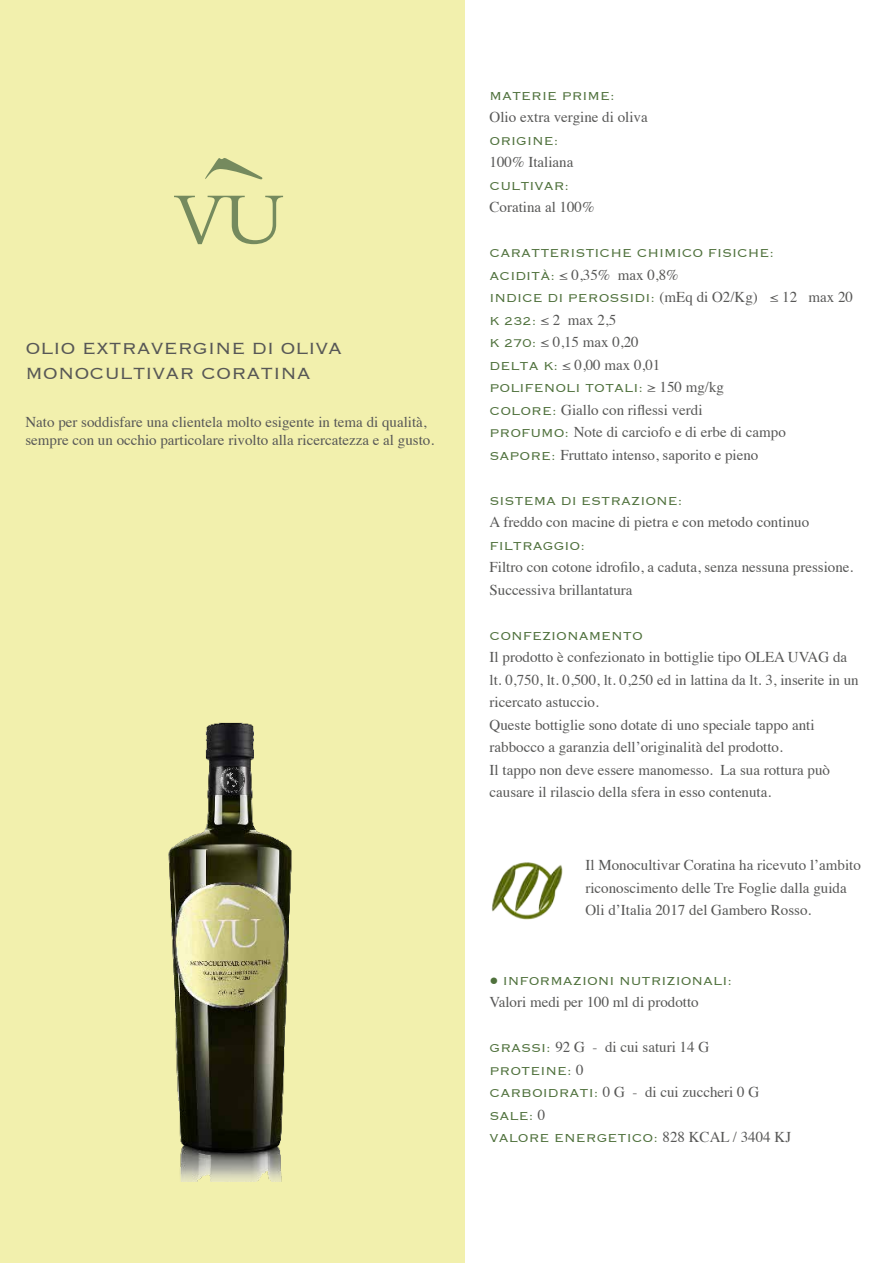
<style>
.page{position:relative;width:893px;height:1263px;background:#fff}
.page>*{position:absolute;margin:0;border:0;box-sizing:border-box;transform-origin:0 0}
.t1{font:300 21px/25.2px "Copperplate";color:#575756}
.t2{font:15px/22.5px "Times";color:#575756}
.t3{font:300 15px/22.5px "Copperplate";color:#4f713c}
.s1{font-family:"Copperplate";font-weight:300;color:#4f713c}
.s2{font-family:"Times";font-weight:400;color:#575756}
.s3{font-family:"Arial";font-weight:400}
</style>
<div class="page">
<div style="left:0;top:0;width:464px;height:1263px;background:#f2f0ad"></div>
<img style="left:168px;top:722px;width:124px;height:460px">
<svg style="left:174px;top:158px;width:109px;height:86px"></svg>
<img style="left:491px;top:862px;width:72px;height:58px">
<h1 class="t1" style="left:25px;top:336px;width:318px">OLIO EXTRAVERGINE DI OLIVA<br>MONOCULTIVAR CORATINA</h1>
<p class="t2" style="left:25px;top:415px;width:410px;line-height:18px">Nato per soddisfare una clientela molto esigente in tema di qualità, sempre con un occhio particolare rivolto alla ricercatezza e al gusto.</p>
<p class="t3" style="left:490px;top:85px;width:127px">MATERIE PRIME:</p>
<p class="t2" style="left:490px;top:107px;width:160px">Olio extra vergine di oliva</p>
<p class="t3" style="left:490px;top:130px;width:70px">ORIGINE:</p>
<p class="t2" style="left:490px;top:152px;width:85px">100% Italiana</p>
<p class="t3" style="left:490px;top:175px;width:81px">CULTIVAR:</p>
<p class="t2" style="left:490px;top:197px;width:106px">Coratina al 100%</p>
<p class="t3" style="left:490px;top:242px;width:286px">CARATTERISTICHE CHIMICO FISICHE:</p>
<p class="t2" style="left:490px;top:265px;width:365px"><span class="s1">ACIDITÀ:</span> ≤ 0,35% max 0,8%<br><span class="s1">INDICE DI PEROSSIDI:</span> (mEq di O2/Kg) ≤ 12 max 20<br><span class="s1">K 232:</span> ≤ 2 max 2,5<br><span class="s1">K 270:</span> ≤ 0,15 max 0,20<br><span class="s1">DELTA K:</span> ≤ 0,00 max 0,01</p>
<p class="t3" style="left:490px;top:377px;width:236px">POLIFENOLI TOTALI: <span class="s2">≥ 150 mg/kg</span></p>
<p class="t2" style="left:490px;top:400px;width:298px"><span class="s1">COLORE:</span> Giallo con riflessi verdi<br><span class="s1">PROFUMO:</span> Note di carciofo e di erbe di campo<br><span class="s1">SAPORE:</span> Fruttato intenso, saporito e pieno</p>
<p class="t3" style="left:490px;top:490px;width:194px">SISTEMA DI ESTRAZIONE:</p>
<p class="t2" style="left:490px;top:512px;width:321px">A freddo con macine di pietra e con metodo continuo</p>
<p class="t3" style="left:490px;top:535px;width:97px">FILTRAGGIO:</p>
<p class="t2" style="left:490px;top:557px;width:365px">Filtro con cotone idrofilo, a caduta, senza nessuna pressione.<br>Successiva brillantatura</p>
<p class="t3" style="left:490px;top:625px;width:155px">CONFEZIONAMENTO</p>
<p class="t2" style="left:490px;top:647px;width:371px">Il prodotto è confezionato in bottiglie tipo OLEA UVAG da lt. 0,750, lt. 0,500, lt. 0,250 ed in lattina da lt. 3, inserite in un ricercato astuccio.<br>Queste bottiglie sono dotate di uno speciale tappo anti rabbocco a garanzia dell’originalità del prodotto.<br>Il tappo non deve essere manomesso. La sua rottura può causare il rilascio della sfera in esso contenuta.</p>
<p class="t2" style="left:585px;top:855px;width:277px">Il Monocultivar Coratina ha ricevuto l’ambito riconoscimento delle Tre Foglie dalla guida<br>Oli d’Italia 2017 del Gambero Rosso.</p>
<p class="t3" style="left:490px;top:969px;width:244px"><span class="s3">●</span> INFORMAZIONI NUTRIZIONALI:</p>
<p class="t2" style="left:490px;top:992px;width:211px">Valori medi per 100 ml di prodotto</p>
<p class="t2" style="left:490px;top:1037px;width:221px"><span class="s1">GRASSI:</span> 92 G - di cui saturi 14 G</p>
<p class="t3" style="left:490px;top:1059px;width:96px">PROTEINE: <span class="s2">0</span></p>
<p class="t2" style="left:490px;top:1082px;width:271px"><span class="s1">CARBOIDRATI:</span> 0 G - di cui zuccheri 0 G</p>
<p class="t3" style="left:490px;top:1104px;width:303px">SALE: <span class="s2">0<br></span>VALORE ENERGETICO: <span class="s2">828 KCAL / 3404 KJ</span></p>
</div>
